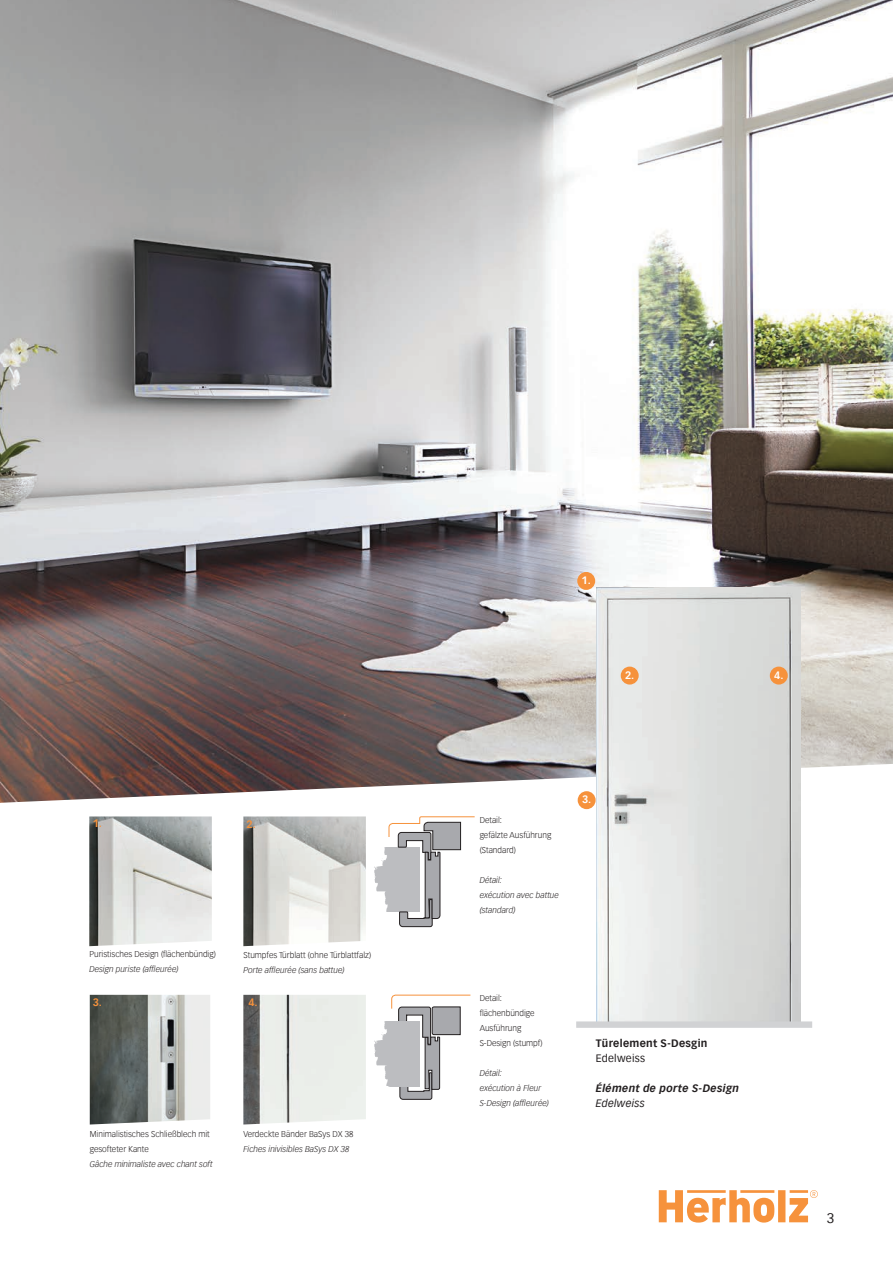
<style>
.page{position:relative;width:893px;height:1263px;background:#fff}
.page>*{position:absolute;margin:0;border:0;box-sizing:border-box;transform-origin:0 0}
.t1{font:13.5px "Vectora Com";color:#231f20}
.t2{font:italic 700 10.5px "Vectora Com";letter-spacing:.025em;color:#231f20}
.t3{font:700 10.5px "Vectora Com";letter-spacing:.025em;color:#231f20}
.t4{font:10.5px "Vectora Com";letter-spacing:.025em;color:#231f20}
.t5{font:italic 10.5px "Vectora Com";letter-spacing:.02em;color:#231f20}
.t6{font:700 10.5px "Vectora Com";color:#f6923c}
.t7{font:700 10.5px "Vectora Com";color:#fff}
.t8{font:300 8.25px/15px "Vectora Com";color:#231f20}
.t9{font:italic 300 8.25px/15px "Vectora Com";color:#231f20}
</style>
<div class="page">
<svg style="left:659px;top:1190px;width:159px;height:32px"></svg>
<img style="left:90px;top:995px;width:120px;height:129px">
<img style="left:0;top:0;width:893px;height:803px">
<img style="left:89px;top:816px;width:123px;height:130px">
<img style="left:243px;top:995px;width:123px;height:129px">
<img style="left:243px;top:816px;width:123px;height:130px">
<img style="left:597px;top:588px;width:203px;height:433px">
<div style="left:577px;top:572px;width:18px;height:18px;background:#f6923c;border-radius:50%"></div>
<div style="left:621px;top:667px;width:18px;height:17px;background:#f6923c;border-radius:50%"></div>
<div style="left:578px;top:791px;width:18px;height:18px;background:#f6923c;border-radius:50%"></div>
<div style="left:770px;top:667px;width:18px;height:17px;background:#f6923c;border-radius:50%"></div>
<svg style="left:391px;top:994px;width:80px;height:105px"></svg>
<img style="left:384px;top:847px;width:4px;height:8px">
<img style="left:374px;top:855px;width:14px;height:22px">
<img style="left:374px;top:877px;width:14px;height:14px">
<img style="left:377px;top:890px;width:11px;height:22px">
<img style="left:384px;top:1021px;width:35px;height:8px">
<img style="left:374px;top:1029px;width:45px;height:22px">
<img style="left:374px;top:1051px;width:45px;height:14px">
<img style="left:377px;top:1065px;width:42px;height:21px">
<svg style="left:388px;top:816px;width:87px;height:111px"></svg>
<div style="left:576px;top:1021px;width:236px;height:7px;background:#d1d2d4"></div>
<p class="t7" style="left:582px;top:574px;width:11px">1.</p>
<p class="t7" style="left:625px;top:668px;width:11px">2.</p>
<p class="t7" style="left:774px;top:668px;width:11px">4.</p>
<p class="t7" style="left:582px;top:793px;width:11px">3.</p>
<p class="t6" style="left:93px;top:817px;width:11px">1.</p>
<p class="t6" style="left:247px;top:817px;width:11px">2.</p>
<p class="t8" style="left:480px;top:812px;width:73px">Detail:<br>gefälzte Ausführung (Standard)</p>
<p class="t9" style="left:480px;top:872px;width:81px">Détail:<br>exécution avec battue (standard)</p>
<p class="t8" style="left:89px;top:947px;width:128px">Puristisches Design (flächenbündig)</p>
<p class="t9" style="left:89px;top:962px;width:91px">Design puriste (affleurée)</p>
<p class="t8" style="left:243px;top:948px;width:129px">Stumpfes Türblatt (ohne Türblattfalz)</p>
<p class="t9" style="left:243px;top:963px;width:103px">Porte affleurée (sans battue)</p>
<p class="t6" style="left:93px;top:995px;width:11px">3.</p>
<p class="t6" style="left:248px;top:995px;width:11px">4.</p>
<p class="t8" style="left:480px;top:991px;width:64px">Detail: flächenbündige<br>Ausführung<br>S-Design (stumpf)</p>
<p class="t9" style="left:480px;top:1066px;width:71px">Détail:<br>exécution à Fleur<br>S-Design (affleurée)</p>
<p class="t3" style="left:596px;top:1036px;width:113px">Türelement S-Desgin</p>
<p class="t4" style="left:596px;top:1051px;width:51px">Edelweiss</p>
<p class="t2" style="left:596px;top:1081px;width:145px">Élément de porte S-Design</p>
<p class="t5" style="left:596px;top:1097px;width:51px">Edelweiss</p>
<p class="t8" style="left:90px;top:1126px;width:122px">Minimalistisches Schließblech mit gesofteter Kante</p>
<p class="t9" style="left:90px;top:1156px;width:124px">Gâche minimaliste avec chant soft</p>
<p class="t8" style="left:243px;top:1126px;width:112px">Verdeckte Bänder BaSys DX 38</p>
<p class="t9" style="left:243px;top:1141px;width:108px">Fiches inivisibles BaSys DX 38</p>
<h1 class="t1" style="left:827px;top:1210px;width:9px">3</h1>
</div>
